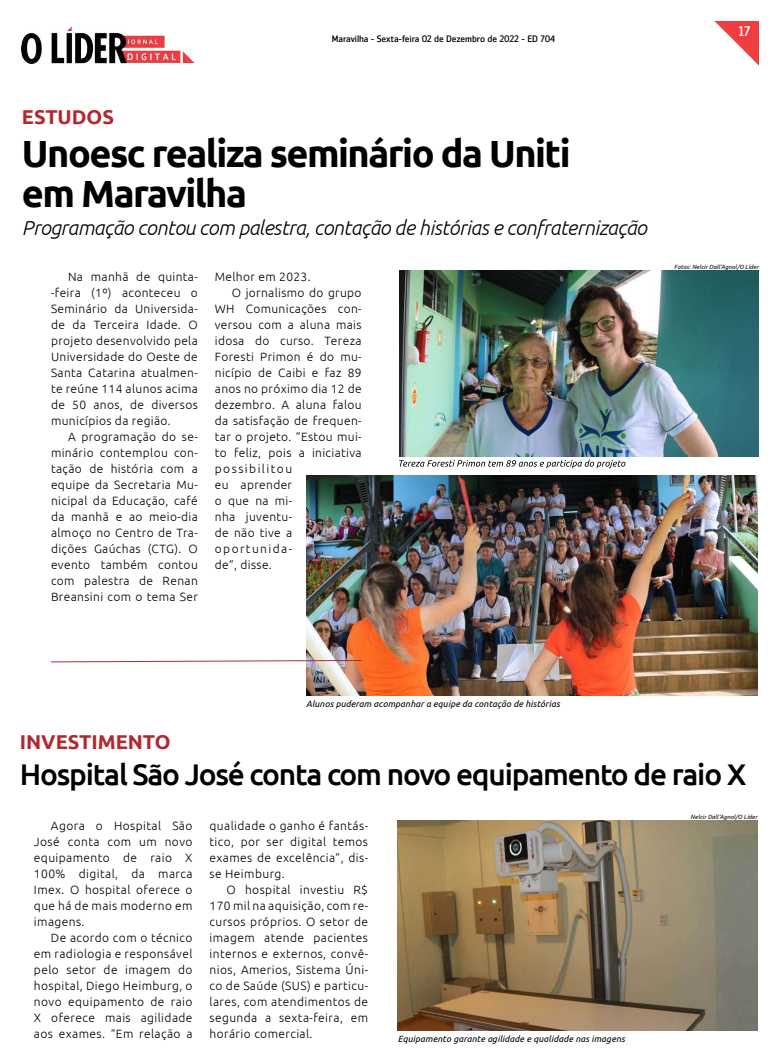
<style>
.page{position:relative;width:780px;height:1063px;background:#fff}
.page>*{position:absolute;margin:0;border:0;box-sizing:border-box;transform-origin:0 0}
.t1{font:700 37.8px/39.8px "Ubuntu";letter-spacing:-.04em;color:#000}
.t2{font:500 29.9px "Ubuntu";letter-spacing:-.04em;color:#000}
.t3{font:italic 300 20.3px "Ubuntu";letter-spacing:-.02em;color:#000}
.t4{font:700 20px "Ubuntu";color:#b1292f}
.t5{font:14px "Zemestro Std";color:#fff}
.t6{font:300 12px/16px "Ubuntu";letter-spacing:.03em;color:#000;text-align:justify}
.t7{font:300 12px "Ubuntu";letter-spacing:.12em;color:#000}
.t8{font:9.3px "Zemestro Std";letter-spacing:-.01em;color:#000}
.t9{font:italic 9px "Ubuntu";letter-spacing:.01em;color:#000}
.t10{font:italic 6px "Ubuntu";letter-spacing:.01em;color:#000}
</style>
<div class="page">
<img style="left:714px;top:21px;width:44px;height:44px">
<img style="left:22px;top:26px;width:172px;height:38px">
<img style="left:398px;top:821px;width:359px;height:209px">
<img style="left:399px;top:271px;width:359px;height:186px">
<img style="left:306px;top:475px;width:451px;height:220px">
<svg style="left:399px;top:460px;width:226px;height:8px"></svg>
<svg style="left:51px;top:659px;width:311px;height:4px"></svg>
<p class="t8" style="left:332px;top:33px;width:225px">Maravilha - Sexta-feira 02 de Dezembro de 2022 - ED 704</p>
<p class="t5" style="left:738px;top:23px;width:14px">17</p>
<h3 class="t4" style="left:22px;top:105px;width:93px">ESTUDOS</h3>
<h1 class="t1" style="left:22px;top:133px;width:550px">Unoesc realiza seminário da Uniti em Maravilha</h1>
<h3 class="t3" style="left:22px;top:215px;width:626px">Programação contou com palestra, contação de histórias e confraternização</h3>
<p class="t6" style="left:51px;top:268px;width:148px;text-indent:17px">Na manhã de quinta--feira (1º) aconteceu o Seminário da Universida&shy;de da Terceira Idade. O projeto desenvolvido pela Universidade do Oeste de Santa Catarina atualmen&shy;te reúne 114 alunos acima de 50 anos, de diversos municípios da região.</p>
<p class="t6" style="left:51px;top:428px;width:148px;text-indent:17px">A programação do se&shy;minário contemplou con&shy;tação de história com a equipe da Secretaria Mu&shy;nicipal da Educação, café da manhã e ao meio-dia almoço no Centro de Tra&shy;dições Gaúchas (CTG). O evento também contou com palestra de Renan Breansini com o tema Ser</p>
<p class="t6" style="left:215px;top:268px;width:97px">Melhor em 2023.</p>
<p class="t6" style="left:232px;top:284px;width:131px">O jornalismo do grupo</p>
<p class="t6" style="left:215px;top:300px;width:148px">WH Comunicações con-</p>
<p class="t6" style="left:215px;top:316px;width:148px">versou com a aluna mais</p>
<p class="t6" style="left:215px;top:332px;width:148px">idosa do curso. Tereza</p>
<p class="t6" style="left:215px;top:348px;width:148px">Foresti Primon é do mu-</p>
<p class="t6" style="left:215px;top:364px;width:148px">nicípio de Caibi e faz 89</p>
<p class="t6" style="left:215px;top:380px;width:148px">anos no próximo dia 12 de</p>
<p class="t6" style="left:215px;top:396px;width:148px">dezembro. A aluna falou</p>
<p class="t6" style="left:215px;top:412px;width:148px">da satisfação de frequen-</p>
<p class="t6" style="left:215px;top:428px;width:148px">tar o projeto. “Estou mui-</p>
<p class="t6" style="left:215px;top:444px;width:148px">to feliz, pois a iniciativa</p>
<p class="t7" style="left:215px;top:461px;width:79px">possibilitou</p>
<p class="t6" style="left:215px;top:476px;width:79px">eu aprender</p>
<p class="t6" style="left:215px;top:492px;width:79px">o que na mi-</p>
<p class="t6" style="left:215px;top:508px;width:79px">nha juventu-</p>
<p class="t6" style="left:215px;top:524px;width:79px">de não tive a</p>
<p class="t7" style="left:215px;top:541px;width:79px">oportunida-</p>
<p class="t6" style="left:215px;top:556px;width:59px">de”, disse.</p>
<p class="t10" style="left:674px;top:263px;width:86px">Fotos: Nelcir Dall’Agnol/O Líder</p>
<p class="t9" style="left:306px;top:699px;width:255px">Alunos puderam acompanhar a equipe da contação de histórias</p>
<h3 class="t4" style="left:20px;top:729px;width:152px">INVESTIMENTO</h3>
<h2 class="t2" style="left:20px;top:756px;width:728px">Hospital São José conta com novo equipamento de raio X</h2>
<p class="t10" style="left:690px;top:813px;width:68px">Nelcir Dall’Agnol/O Líder</p>
<p class="t6" style="left:209px;top:817px;width:160px">qualidade o ganho é fantás&shy;tico, por ser digital temos exames de excelência”, dis&shy;se Heimburg.</p>
<p class="t6" style="left:209px;top:881px;width:160px;text-indent:17px">O hospital investiu R$ 170 mil na aquisição, com re&shy;cursos próprios. O setor de imagem atende pacientes internos e externos, convê&shy;nios, Amerios, Sistema Úni&shy;co de Saúde (SUS) e particu&shy;lares, com atendimentos de segunda a sexta-feira, em horário comercial.</p>
<p class="t6" style="left:34px;top:817px;width:160px;text-indent:17px">Agora o Hospital São José conta com um novo equipamento de raio X 100% digital, da marca Imex. O hospital oferece o que há de mais moderno em imagens.</p>
<p class="t6" style="left:34px;top:929px;width:160px;text-indent:17px">De acordo com o técnico em radiologia e responsável pelo setor de imagem do hospital, Diego Heimburg, o novo equipamento de raio X oferece mais agilidade aos exames. “Em relação a</p>
<p class="t9" style="left:398px;top:1033px;width:228px">Equipamento garante agilidade e qualidade nas imagens</p>
</div>
